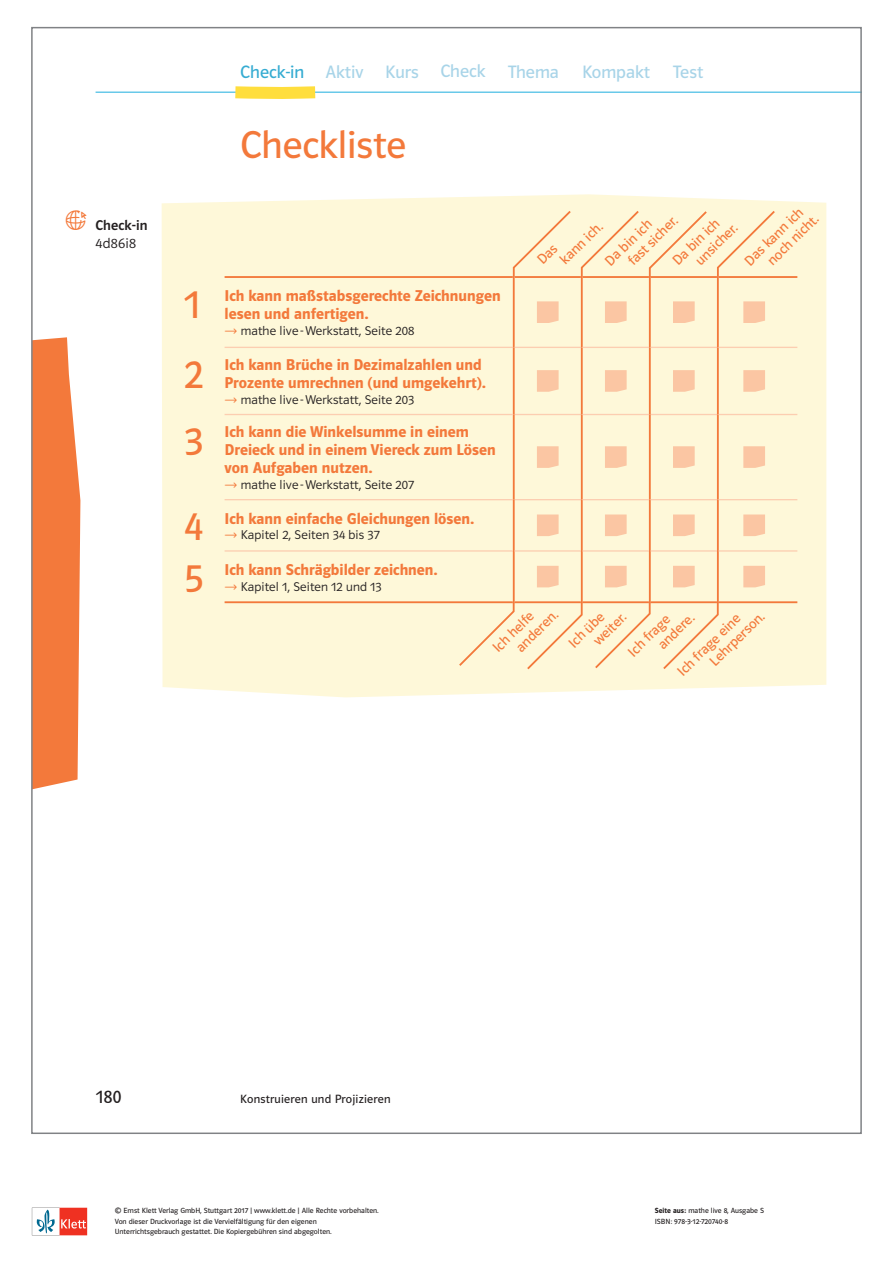
<style>
.page{position:relative;width:893px;height:1263px;background:#fff}
.page>*{position:absolute;margin:0;border:0;box-sizing:border-box;transform-origin:0 0}
.t1{font:39px "Polo MA11 K Buch";color:#f3793b}
.t2{font:18px "Polo MA11 K Buch";color:#a8d4e8}
.t3{font:18px "Polo MA11 K Buch";color:#231f20}
.t4{font:15.75px/18px "Polo MA11 K Hfett";color:#f3793b}
.t5{font:14.25px/15.6px "Polo MA11 K Buch";color:#f3793b}
.t6{font:14.25px "Polo ST11 K Krftg";letter-spacing:.01em;color:#231f20}
.t7{font:14.25px "Polo ST11 K Leicht";letter-spacing:.025em;color:#231f20}
.t8{font:12.75px "Polo ST11 K Leicht";letter-spacing:.01em;color:#231f20}
.t9{font:12px "Polo MA11 K Buch";letter-spacing:.02em;color:#231f20}
.t10{font:7.5px/10.1px "Polo ST11 K Buch";color:#231f20}
.s1{color:#36acd2}
.s2{font-family:"Polo ST11 K Hfett"}
</style>
<div class="page">
<svg style="left:32px;top:1208px;width:55px;height:27px"></svg>
<div style="left:162px;top:194px;width:664px;height:503px;background:#fef8d9"></div>
<hr style="left:651px;top:414px;width:66px;height:1px;background:#fcceb1">
<hr style="left:515px;top:414px;width:66px;height:1px;background:#fcceb1">
<hr style="left:515px;top:499px;width:66px;height:1px;background:#fcceb1">
<hr style="left:225px;top:276px;width:288px;height:2px;background:#f3793b">
<hr style="left:513px;top:276px;width:2px;height:71px;background:#f3793b">
<hr style="left:515px;top:276px;width:66px;height:2px;background:#f3793b">
<hr style="left:581px;top:276px;width:2px;height:71px;background:#f3793b">
<hr style="left:583px;top:276px;width:66px;height:2px;background:#f3793b">
<hr style="left:649px;top:276px;width:2px;height:71px;background:#f3793b">
<hr style="left:651px;top:276px;width:66px;height:2px;background:#f3793b">
<hr style="left:717px;top:276px;width:2px;height:71px;background:#f3793b">
<hr style="left:719px;top:276px;width:78px;height:2px;background:#f3793b">
<hr style="left:515px;top:347px;width:66px;height:1px;background:#fcceb1">
<hr style="left:581px;top:347px;width:2px;height:67px;background:#f3793b">
<hr style="left:583px;top:347px;width:66px;height:1px;background:#fcceb1">
<hr style="left:649px;top:347px;width:2px;height:67px;background:#f3793b">
<hr style="left:651px;top:347px;width:66px;height:1px;background:#fcceb1">
<hr style="left:717px;top:347px;width:2px;height:67px;background:#f3793b">
<hr style="left:719px;top:347px;width:78px;height:1px;background:#fcceb1">
<hr style="left:225px;top:347px;width:288px;height:1px;background:#fcceb1">
<hr style="left:513px;top:347px;width:2px;height:67px;background:#f3793b">
<hr style="left:513px;top:414px;width:2px;height:86px;background:#f3793b">
<hr style="left:581px;top:414px;width:2px;height:86px;background:#f3793b">
<hr style="left:583px;top:414px;width:66px;height:1px;background:#fcceb1">
<hr style="left:649px;top:414px;width:2px;height:86px;background:#f3793b">
<hr style="left:717px;top:414px;width:2px;height:86px;background:#f3793b">
<hr style="left:719px;top:414px;width:78px;height:1px;background:#fcceb1">
<hr style="left:225px;top:414px;width:288px;height:1px;background:#fcceb1">
<hr style="left:225px;top:499px;width:288px;height:1px;background:#fcceb1">
<hr style="left:513px;top:500px;width:2px;height:51px;background:#f3793b">
<hr style="left:581px;top:500px;width:2px;height:51px;background:#f3793b">
<hr style="left:583px;top:499px;width:66px;height:1px;background:#fcceb1">
<hr style="left:649px;top:500px;width:2px;height:51px;background:#f3793b">
<hr style="left:651px;top:499px;width:66px;height:1px;background:#fcceb1">
<hr style="left:717px;top:500px;width:2px;height:51px;background:#f3793b">
<hr style="left:719px;top:499px;width:78px;height:1px;background:#fcceb1">
<hr style="left:225px;top:550px;width:288px;height:2px;background:#fcceb1">
<hr style="left:513px;top:551px;width:2px;height:52px;background:#f3793b">
<hr style="left:515px;top:550px;width:66px;height:2px;background:#fcceb1">
<hr style="left:581px;top:551px;width:2px;height:52px;background:#f3793b">
<hr style="left:583px;top:550px;width:66px;height:2px;background:#fcceb1">
<hr style="left:649px;top:551px;width:2px;height:52px;background:#f3793b">
<hr style="left:651px;top:550px;width:66px;height:2px;background:#fcceb1">
<hr style="left:717px;top:551px;width:2px;height:52px;background:#f3793b">
<hr style="left:719px;top:550px;width:78px;height:2px;background:#fcceb1">
<hr style="left:225px;top:601px;width:288px;height:2px;background:#f3793b">
<hr style="left:515px;top:601px;width:66px;height:2px;background:#f3793b">
<hr style="left:583px;top:601px;width:66px;height:2px;background:#f3793b">
<hr style="left:651px;top:601px;width:66px;height:2px;background:#f3793b">
<hr style="left:719px;top:601px;width:78px;height:2px;background:#f3793b">
<svg style="left:537px;top:301px;width:22px;height:22px"></svg>
<svg style="left:605px;top:301px;width:22px;height:22px"></svg>
<svg style="left:673px;top:301px;width:22px;height:22px"></svg>
<svg style="left:743px;top:301px;width:22px;height:22px"></svg>
<svg style="left:537px;top:370px;width:22px;height:22px"></svg>
<svg style="left:605px;top:370px;width:22px;height:22px"></svg>
<svg style="left:673px;top:370px;width:22px;height:22px"></svg>
<svg style="left:743px;top:370px;width:22px;height:22px"></svg>
<svg style="left:537px;top:446px;width:22px;height:22px"></svg>
<svg style="left:605px;top:446px;width:22px;height:22px"></svg>
<svg style="left:673px;top:446px;width:22px;height:22px"></svg>
<svg style="left:743px;top:446px;width:22px;height:22px"></svg>
<svg style="left:537px;top:514px;width:22px;height:22px"></svg>
<svg style="left:605px;top:514px;width:22px;height:22px"></svg>
<svg style="left:673px;top:514px;width:22px;height:22px"></svg>
<svg style="left:743px;top:514px;width:22px;height:22px"></svg>
<svg style="left:537px;top:566px;width:22px;height:21px"></svg>
<svg style="left:605px;top:566px;width:22px;height:21px"></svg>
<svg style="left:673px;top:566px;width:22px;height:21px"></svg>
<svg style="left:743px;top:566px;width:22px;height:21px"></svg>
<svg style="left:580px;top:209px;width:61px;height:69px;background:#fdefce"></svg>
<svg style="left:648px;top:209px;width:61px;height:70px;background:#fdefce"></svg>
<svg style="left:716px;top:209px;width:61px;height:69px;background:#fdefce"></svg>
<svg style="left:512px;top:209px;width:61px;height:69px;background:#fdefce"></svg>
<svg style="left:661px;top:600px;width:59px;height:71px;background:#fdefce"></svg>
<svg style="left:593px;top:600px;width:58px;height:70px;background:#fdefce"></svg>
<svg style="left:525px;top:600px;width:59px;height:71px;background:#fdefce"></svg>
<svg style="left:457px;top:600px;width:58px;height:68px;background:#fdefce"></svg>
<svg style="left:34px;top:337px;width:46px;height:452px;background:#f3834b"></svg>
<svg style="left:95px;top:86px;width:764px;height:13px"></svg>
<svg style="left:225px;top:329px;width:12px;height:5px"></svg>
<svg style="left:225px;top:397px;width:12px;height:6px"></svg>
<svg style="left:225px;top:482px;width:12px;height:6px"></svg>
<svg style="left:225px;top:533px;width:12px;height:5px"></svg>
<svg style="left:225px;top:584px;width:12px;height:5px"></svg>
<p class="t2" style="left:240px;top:62px;width:320px"><span class="s1">Check-in</span> Aktiv Kurs Check Thema</p>
<p class="t2" style="left:582px;top:62px;width:70px">Kompakt</p>
<p class="t2" style="left:673px;top:62px;width:32px">Test</p>
<p class="t6" style="left:95px;top:218px;width:54px">Check-in</p>
<p class="t7" style="left:95px;top:236px;width:42px">4d86i8</p>
<h1 class="t1" style="left:240px;top:124px;width:167px">Checkliste</h1>
<h1 class="t1" style="left:184px;top:284px;width:18px">1</h1>
<p class="t4" style="left:225px;top:287px;width:278px">Ich kann maßstabsgerechte Zeichnungen lesen und anfertigen.</p>
<p class="t8" style="left:241px;top:324px;width:175px">mathe live -Werkstatt, Seite 208</p>
<h1 class="t1" style="left:184px;top:354px;width:21px">2</h1>
<p class="t4" style="left:225px;top:356px;width:263px">Ich kann Brüche in Dezimalzahlen und<br>Prozente umrechnen (und umgekehrt).</p>
<p class="t8" style="left:241px;top:393px;width:175px">mathe live -Werkstatt, Seite 203</p>
<h1 class="t1" style="left:184px;top:421px;width:21px">3</h1>
<p class="t4" style="left:225px;top:423px;width:273px">Ich kann die Winkelsumme in einem<br>Dreieck und in einem Viereck zum Lösen von Aufgaben nutzen.</p>
<p class="t8" style="left:241px;top:478px;width:175px">mathe live -Werkstatt, Seite 207</p>
<h1 class="t1" style="left:184px;top:506px;width:21px">4</h1>
<p class="t4" style="left:225px;top:509px;width:251px">Ich kann einfache Gleichungen lösen.</p>
<p class="t8" style="left:241px;top:528px;width:141px">Kapitel 2, Seiten 34 bis 37</p>
<h1 class="t1" style="left:184px;top:558px;width:21px">5</h1>
<p class="t4" style="left:225px;top:561px;width:215px">Ich kann Schrägbilder zeichnen.</p>
<p class="t8" style="left:241px;top:579px;width:142px">Kapitel 1, Seiten 12 und 13</p>
<p class="t5" style="left:681px;top:246px;width:54px;text-indent:-17px;rotate:-44deg">Da bin ich unsicher.</p>
<p class="t5" style="left:753px;top:246px;width:67px;text-indent:-17px;rotate:-44deg">Das kann ich noch nicht.</p>
<p class="t5" style="left:546px;top:245px;width:55px;text-indent:-17px;rotate:-44deg">Das<br>kann ich.</p>
<p class="t5" style="left:614px;top:246px;width:65px;text-indent:-17px;rotate:-44deg">Da bin ich fast sicher.</p>
<p class="t5" style="left:502px;top:632px;width:54px;text-indent:-17px;rotate:-44deg">Ich helfe anderen.</p>
<p class="t5" style="left:579px;top:626px;width:41px;text-indent:-19px;rotate:-44deg">Ich übe weiter.</p>
<p class="t5" style="left:644px;top:630px;width:46px;text-indent:-27px;rotate:-44deg">Ich frage andere.</p>
<p class="t5" style="left:696px;top:647px;width:72px;text-indent:-30px;rotate:-44deg">Ich frage eine<br>Lehrperson.</p>
<p class="t3" style="left:96px;top:1088px;width:27px">180</p>
<p class="t9" style="left:240px;top:1093px;width:152px">Konstruieren und Projizieren</p>
<p class="t10" style="left:115px;top:1206px;width:265px">© Ernst Klett Verlag GmbH, Stuttgart 2017 | www.klett.de | Alle Rechte vorbehalten.<br>Von dieser Druckvorlage ist die Vervielfältigung für den eigenen<br>Unterrichtsgebrauch gestattet. Die Kopiergebühren sind abgegolten.</p>
<p class="t10" style="left:655px;top:1206px;width:111px"><span class="s2">Seite aus:</span> mathe live 8, Ausgabe S<br>ISBN: 978-3-12-720740-8</p>
</div>
